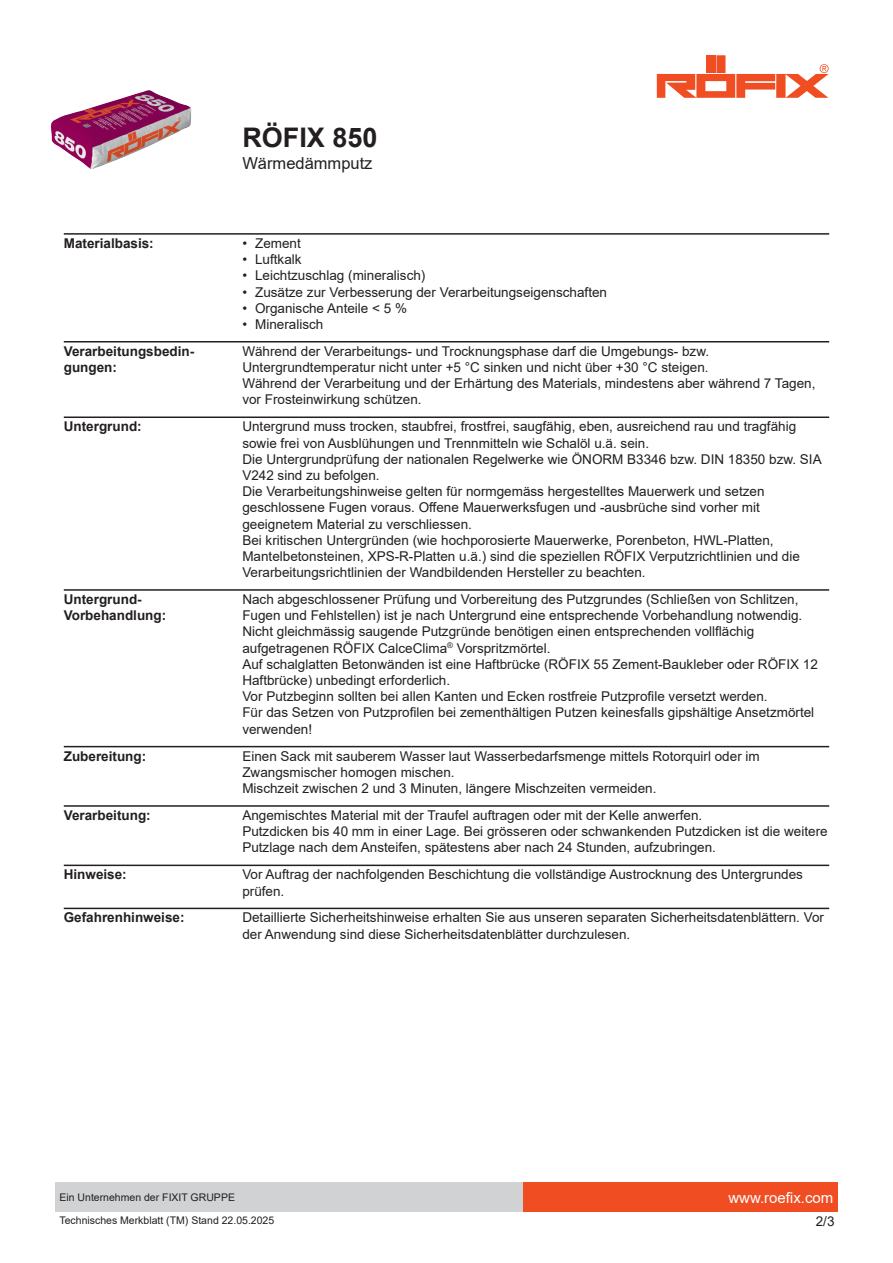
<style>
.page{position:relative;width:893px;height:1263px;background:#fff}
.page>*{position:absolute;margin:0;border:0;box-sizing:border-box;transform-origin:0 0}
.t1{font:700 27px "Arial";color:#231f20}
.t2{font:16.5px "Arial";color:#231f20}
.t3{font:15px "Arial";color:#fff}
.t4{font:13.5px/16.2px "Arial";color:#231f20}
.t5{font:700 13.5px/16.2px "Arial";color:#231f20}
.t6{font:10.5px "Arial";color:#231f20}
</style>
<div class="page">
<img style="left:51px;top:90px;width:140px;height:79px">
<div style="left:716px;top:55px;width:9px;height:18px;background:#f04d22"></div>
<div style="left:706px;top:55px;width:9px;height:18px;background:#f04d22"></div>
<svg style="left:657px;top:64px;width:172px;height:34px"></svg>
<div style="left:523px;top:1182px;width:315px;height:30px;background:#f04d22"></div>
<div style="left:55px;top:1182px;width:468px;height:30px;background:#d1d2d4"></div>
<hr style="left:64px;top:233px;width:765px;height:2px;background:#231f20">
<hr style="left:64px;top:341px;width:765px;height:1px;background:#231f20">
<hr style="left:64px;top:416px;width:765px;height:2px;background:#231f20">
<hr style="left:64px;top:589px;width:765px;height:2px;background:#231f20">
<hr style="left:64px;top:746px;width:765px;height:1px;background:#231f20">
<hr style="left:64px;top:805px;width:765px;height:2px;background:#231f20">
<hr style="left:64px;top:864px;width:765px;height:2px;background:#231f20">
<hr style="left:64px;top:908px;width:765px;height:1px;background:#231f20">
<h1 class="t1" style="left:242px;top:119px;width:137px">RÖFIX 850</h1>
<p class="t2" style="left:242px;top:152px;width:132px">Wärmedämmputz</p>
<p class="t5" style="left:64px;top:235px;width:92px">Materialbasis:</p>
<p class="t4" style="left:242px;top:235px;width:60px">• Zement</p>
<p class="t4" style="left:242px;top:251px;width:61px">• Luftkalk</p>
<p class="t4" style="left:242px;top:267px;width:185px">• Leichtzuschlag (mineralisch)</p>
<p class="t4" style="left:242px;top:284px;width:366px">• Zusätze zur Verbesserung der Verarbeitungseigenschaften</p>
<p class="t4" style="left:242px;top:300px;width:166px">• Organische Anteile &lt; 5 %</p>
<p class="t4" style="left:242px;top:316px;width:83px">• Mineralisch</p>
<p class="t5" style="left:64px;top:343px;width:132px">Verarbeitungsbedin&shy;gungen:</p>
<p class="t4" style="left:242px;top:343px;width:575px">Während der Verarbeitungs- und Trocknungsphase darf die Umgebungs- bzw.<br>Untergrundtemperatur nicht unter +5 °C sinken und nicht über +30 °C steigen.<br>Während der Verarbeitung und der Erhärtung des Materials, mindestens aber während 7 Tagen, vor Frosteinwirkung schützen.</p>
<p class="t5" style="left:64px;top:419px;width:79px">Untergrund:</p>
<p class="t4" style="left:242px;top:418px;width:581px">Untergrund muss trocken, staubfrei, frostfrei, saugfähig, eben, ausreichend rau und tragfähig sowie frei von Ausblühungen und Trennmitteln wie Schalöl u.ä. sein.<br>Die Untergrundprüfung der nationalen Regelwerke wie ÖNORM B3346 bzw. DIN 18350 bzw. SIA V242 sind zu befolgen.<br>Die Verarbeitungshinweise gelten für normgemäss hergestelltes Mauerwerk und setzen geschlossene Fugen voraus. Offene Mauerwerksfugen und -ausbrüche sind vorher mit geeignetem Material zu verschliessen.<br>Bei kritischen Untergründen (wie hochporosierte Mauerwerke, Porenbeton, HWL-Platten, Mantelbetonsteinen, XPS-R-Platten u.ä.) sind die speziellen RÖFIX Verputzrichtlinien und die Verarbeitungsrichtlinien der Wandbildenden Hersteller zu beachten.</p>
<p class="t5" style="left:64px;top:591px;width:104px">Untergrund-<br>Vorbehandlung:</p>
<p class="t4" style="left:242px;top:591px;width:577px">Nach abgeschlossener Prüfung und Vorbereitung des Putzgrundes (Schließen von Schlitzen, Fugen und Fehlstellen) ist je nach Untergrund eine entsprechende Vorbehandlung notwendig.<br>Nicht gleichmässig saugende Putzgründe benötigen einen entsprechenden vollflächig aufgetragenen RÖFIX CalceClima<sup>®</sup> Vorspritzmörtel.<br>Auf schalglatten Betonwänden ist eine Haftbrücke (RÖFIX 55 Zement-Baukleber oder RÖFIX 12<br>Haftbrücke) unbedingt erforderlich.<br>Vor Putzbeginn sollten bei allen Kanten und Ecken rostfreie Putzprofile versetzt werden.<br>Für das Setzen von Putzprofilen bei zementhältigen Putzen keinesfalls gipshältige Ansetzmörtel verwenden!</p>
<p class="t5" style="left:64px;top:748px;width:84px">Zubereitung:</p>
<p class="t4" style="left:242px;top:748px;width:519px">Einen Sack mit sauberem Wasser laut Wasserbedarfsmenge mittels Rotorquirl oder im<br>Zwangsmischer homogen mischen.<br>Mischzeit zwischen 2 und 3 Minuten, längere Mischzeiten vermeiden.</p>
<p class="t5" style="left:64px;top:807px;width:89px">Verarbeitung:</p>
<p class="t4" style="left:242px;top:807px;width:587px">Angemischtes Material mit der Traufel auftragen oder mit der Kelle anwerfen.<br>Putzdicken bis 40 mm in einer Lage. Bei grösseren oder schwankenden Putzdicken ist die weitere<br>Putzlage nach dem Ansteifen, spätestens aber nach 24 Stunden, aufzubringen.</p>
<p class="t5" style="left:64px;top:867px;width:65px">Hinweise:</p>
<p class="t4" style="left:242px;top:866px;width:562px">Vor Auftrag der nachfolgenden Beschichtung die vollständige Austrocknung des Untergrundes prüfen.</p>
<p class="t5" style="left:64px;top:910px;width:122px">Gefahrenhinweise:</p>
<p class="t4" style="left:242px;top:909px;width:583px">Detaillierte Sicherheitshinweise erhalten Sie aus unseren separaten Sicherheitsdatenblättern. Vor der Anwendung sind diese Sicherheitsdatenblätter durchzulesen.</p>
<p class="t6" style="left:60px;top:1190px;width:177px">Ein Unternehmen der FIXIT GRUPPE</p>
<p class="t3" style="left:728px;top:1187px;width:107px">www.roefix.com</p>
<p class="t6" style="left:60px;top:1213px;width:216px">Technisches Merkblatt (TM) Stand 22.05.2025</p>
<p class="t4" style="left:816px;top:1213px;width:20px">2/3</p>
</div>
